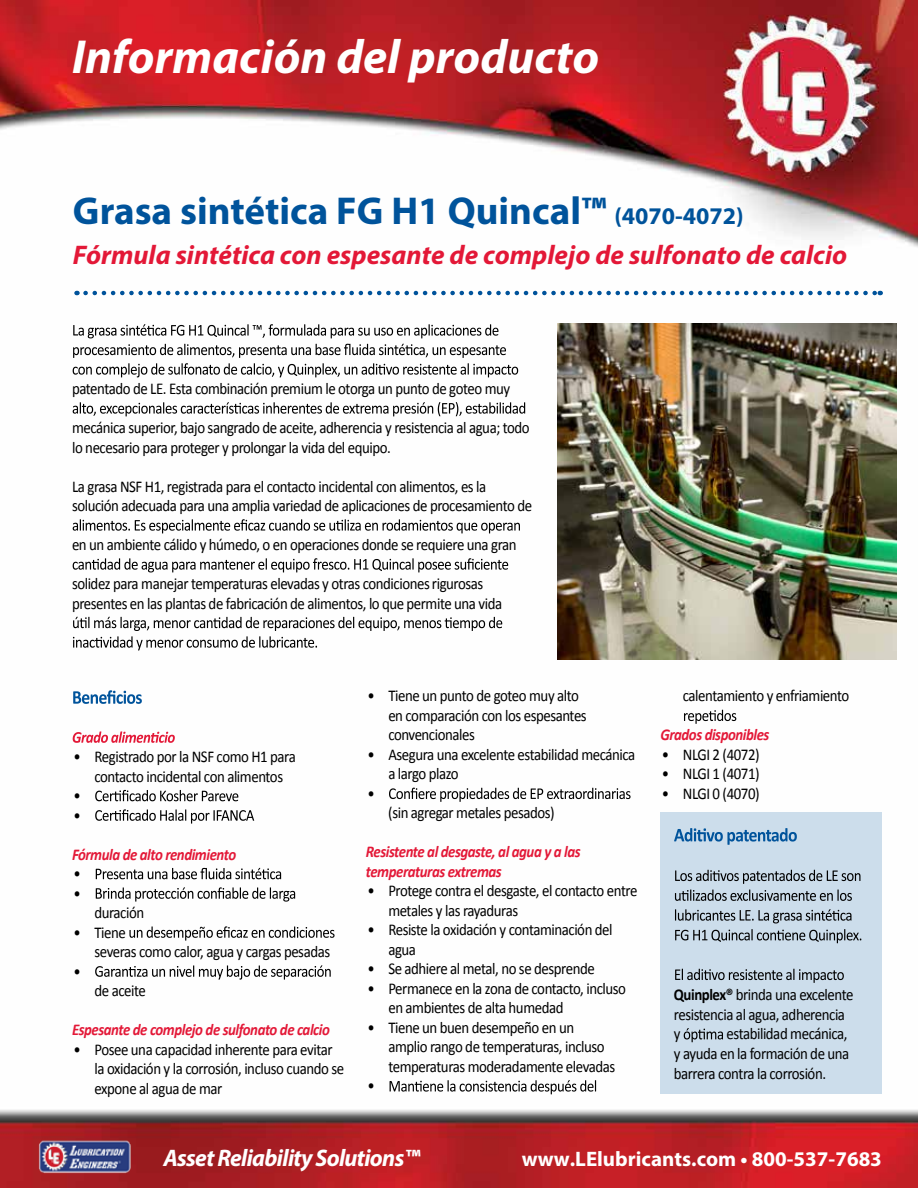
<style>
.page{position:relative;width:918px;height:1188px;background:#fff}
.page>*{position:absolute;margin:0;border:0;box-sizing:border-box;transform-origin:0 0}
.t1{font:italic 700 48px "Myriad Pro";color:#fff}
.t2{font:700 39px "Myriad Pro";color:#00539b}
.t3{font:italic 700 27px "Myriad Pro";color:#e31837}
.t4{font:italic 700 24px "Myriad Pro";letter-spacing:-.025em;color:#fff}
.t5{font:700 21px "Myriad Pro";color:#fff}
.t6{font:16.5px/19.5px "Calibri";letter-spacing:-.03em;color:#000;scale:.9 1}
.t7{font:italic 700 16.5px/19.5px "Calibri";letter-spacing:-.03em;color:#e31837;scale:.9 1}
.s1{font-size:24px}
.s2{font-weight:700}
</style>
<div class="page">
<img style="left:0;top:0;width:918px;height:1188px">
<svg style="left:86px;top:291px;width:795px;height:4px"></svg>
<svg style="left:73px;top:324px;width:425px;height:14px"></svg>
<svg style="left:73px;top:344px;width:445px;height:33px"></svg>
<svg style="left:73px;top:402px;width:452px;height:14px"></svg>
<svg style="left:73px;top:519px;width:447px;height:14px"></svg>
<svg style="left:73px;top:558px;width:435px;height:14px"></svg>
<svg style="left:73px;top:617px;width:429px;height:33px"></svg>
<svg style="left:73px;top:690px;width:69px;height:14px"></svg>
<svg style="left:73px;top:731px;width:102px;height:12px"></svg>
<svg style="left:95px;top:790px;width:143px;height:11px"></svg>
<svg style="left:95px;top:809px;width:159px;height:15px"></svg>
<svg style="left:96px;top:868px;width:185px;height:11px"></svg>
<svg style="left:96px;top:887px;width:199px;height:15px"></svg>
<svg style="left:129px;top:926px;width:206px;height:15px"></svg>
<svg style="left:95px;top:965px;width:236px;height:15px"></svg>
<svg style="left:389px;top:788px;width:242px;height:14px"></svg>
<svg style="left:390px;top:1080px;width:206px;height:14px"></svg>
<div style="left:660px;top:812px;width:222px;height:282px;background:#ccddeb"></div>
<svg style="left:674px;top:828px;width:123px;height:17px"></svg>
<svg style="left:675px;top:870px;width:186px;height:14px"></svg>
<svg style="left:675px;top:890px;width:177px;height:11px"></svg>
<svg style="left:675px;top:909px;width:176px;height:14px"></svg>
<svg style="left:675px;top:929px;width:186px;height:14px"></svg>
<svg style="left:675px;top:969px;width:169px;height:14px"></svg>
<svg style="left:684px;top:1028px;width:39px;height:14px"></svg>
<img style="left:557px;top:323px;width:340px;height:337px">
<svg style="left:684px;top:710px;width:52px;height:14px"></svg>
<img style="left:37px;top:1139px;width:96px;height:34px">
<h1 class="t1" style="left:72px;top:26px;width:529px">Información del producto</h1>
<h2 class="t2" style="left:73px;top:185px;width:672px">Grasa sintética FG H1 Quincal™ <span class="s1">(4070-4072)</span></h2>
<h3 class="t3" style="left:73px;top:237px;width:776px">Fórmula sintética con espesante de complejo de sulfonato de calcio</h3>
<p class="t6" style="left:72px;top:378px;width:488px">patentado de LE. Esta combinación premium le otorga un punto de goteo muy</p>
<p class="t6" style="left:72px;top:417px;width:510px">mecánica superior, bajo sangrado de aceite, adherencia y resistencia al agua; todo lo necesario para proteger y prolongar la vida del equipo.</p>
<p class="t6" style="left:72px;top:476px;width:513px">La grasa NSF H1, registrada para el contacto incidental con alimentos, es la solución adecuada para una amplia variedad de aplicaciones de procesamiento de</p>
<p class="t6" style="left:72px;top:534px;width:496px">en un ambiente cálido y húmedo, o en operaciones donde se requiere una gran</p>
<p class="t6" style="left:72px;top:573px;width:480px">solidez para manejar temperaturas elevadas y otras condiciones rigurosas presentes en las plantas de fabricación de alimentos, lo que permite una vida</p>
<p class="t6" style="left:74px;top:746px;width:249px">• Registrado por la NSF como H1 para</p>
<p class="t6" style="left:95px;top:766px;width:211px">contacto incidental con alimentos</p>
<p class="t6" style="left:74px;top:785px;width:10px">•</p>
<p class="t6" style="left:74px;top:805px;width:10px">•</p>
<p class="t7" style="left:72px;top:844px;width:184px">Fórmula de alto rendimiento</p>
<p class="t6" style="left:73px;top:863px;width:10px">• •</p>
<p class="t6" style="left:94px;top:902px;width:57px">duración</p>
<p class="t6" style="left:73px;top:922px;width:60px">• Tiene</p>
<p class="t6" style="left:94px;top:941px;width:263px">severas como calor, agua y cargas pesadas</p>
<p class="t6" style="left:74px;top:961px;width:10px">•</p>
<p class="t6" style="left:94px;top:980px;width:59px">de aceite</p>
<p class="t7" style="left:72px;top:1019px;width:288px">Espesante de complejo de sulfonato de calcio</p>
<p class="t6" style="left:95px;top:1039px;width:279px;text-indent:-21px">• Posee una capacidad inherente para evitar la oxidación y la corrosión, incluso cuando se expone al agua de mar</p>
<p class="t6" style="left:388px;top:685px;width:222px;text-indent:-21px">• Tiene un punto de goteo muy alto en comparación con los espesantes convencionales</p>
<p class="t6" style="left:367px;top:744px;width:299px">• Asegura una excelente estabilidad mecánica</p>
<p class="t6" style="left:388px;top:763px;width:80px">a largo plazo</p>
<p class="t6" style="left:367px;top:783px;width:10px">•</p>
<p class="t6" style="left:388px;top:802px;width:186px">(sin agregar metales pesados)</p>
<p class="t7" style="left:366px;top:841px;width:240px">Resistente al desgaste, al agua y a las temperaturas extremas</p>
<p class="t6" style="left:388px;top:880px;width:278px;text-indent:-21px">• Protege contra el desgaste, el contacto entre metales y las rayaduras</p>
<p class="t6" style="left:388px;top:919px;width:251px;text-indent:-21px">• Resiste la oxidación y contaminación del agua</p>
<p class="t6" style="left:367px;top:958px;width:254px">• Se adhiere al metal, no se desprende</p>
<p class="t6" style="left:388px;top:978px;width:266px;text-indent:-21px">• Permanece en la zona de contacto, incluso en ambientes de alta humedad</p>
<p class="t6" style="left:367px;top:1017px;width:231px">• Tiene un buen desempeño en un</p>
<p class="t6" style="left:388px;top:1036px;width:242px">amplio rango de temperaturas, incluso</p>
<p class="t6" style="left:388px;top:1056px;width:254px">temperaturas moderadamente elevadas</p>
<p class="t6" style="left:367px;top:1075px;width:10px">•</p>
<p class="t6" style="left:683px;top:685px;width:187px">calentamiento y enfriamiento</p>
<p class="t7" style="left:660px;top:724px;width:123px">Grados disponibles</p>
<p class="t6" style="left:662px;top:744px;width:110px">• NLGI 2 (4072)</p>
<p class="t6" style="left:662px;top:763px;width:110px">• NLGI 1 (4071)</p>
<p class="t6" style="left:662px;top:783px;width:110px">• NLGI 0 (4070)</p>
<p class="t6" style="left:674px;top:984px;width:201px"><span class="s2">Quinplex®</span> brinda una excelente resistencia al agua, adherencia y</p>
<p class="t6" style="left:674px;top:1023px;width:196px;text-align:justify;text-indent:53px">estabilidad mecánica, y ayuda en la formación de una barrera contra la corrosión.</p>
<h3 class="t4" style="left:164px;top:1142px;width:258px">AssetReliability Solutions™</h3>
<p class="t5" style="left:522px;top:1146px;width:361px">www.LElubricants.com • 800-537-7683</p>
</div>
